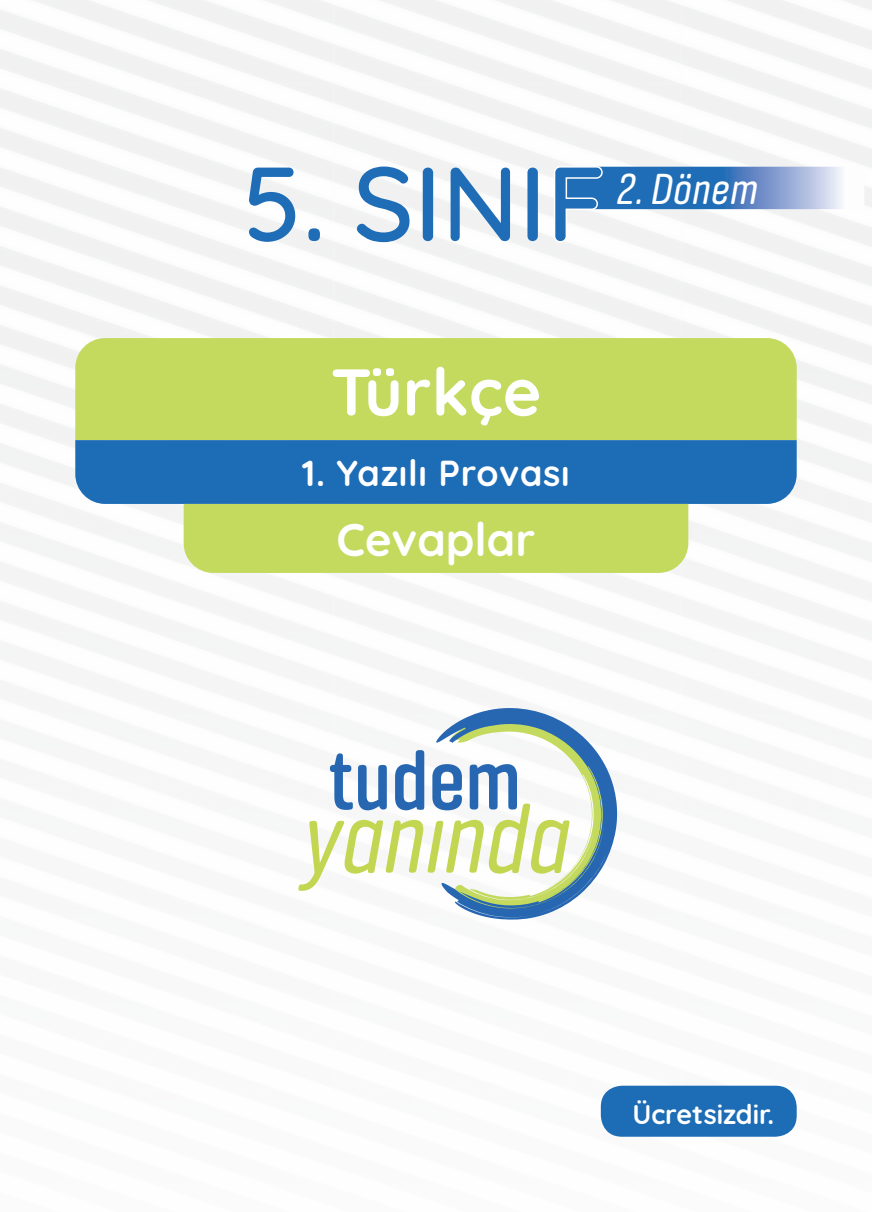
<style>
.page{position:relative;width:872px;height:1212px;background:#fff}
.page>*{position:absolute;margin:0;border:0;box-sizing:border-box;transform-origin:0 0}
.t1{font:500 105px "Quicksand";color:#1e6db6}
.t2{font:96px "Gineso Soft Con Med It";color:#c3d651}
.t3{font:82.5px "Gineso Soft Con Dem";color:#2767b2}
.t4{font:700 66px "Quicksand";color:#fff}
.t5{font:700 45.9px "Quicksand";color:#fff}
.t6{font:42px "Gineso Soft Con Med It";letter-spacing:.02em;color:#fff}
.t7{font:700 36px "Quicksand";letter-spacing:.02em;color:#fff}
.t8{font:700 27px "Quicksand";color:#fff}
.s1{color:#fff}
</style>
<div class="page">
<img style="left:0;top:0;width:872px;height:1137px">
<div style="left:75px;top:338px;width:721px;height:102px;background:#c3da5f"></div>
<div style="left:75px;top:440px;width:721px;height:64px;background:#1c6cb6"></div>
<svg style="left:556px;top:167px;width:308px;height:42px;background:#5a8ec7"></svg>
<div style="left:601px;top:1086px;width:195px;height:51px;background:#1c6cb6;border-radius:21px"></div>
<svg style="left:436px;top:708px;width:181px;height:212px"></svg>
<div style="left:184px;top:504px;width:504px;height:69px;background:#c3da5f"></div>
<h1 class="t1" style="left:243px;top:119px;width:364px">5. SINI<span class="s1">F</span></h1>
<p class="t6" style="left:617px;top:165px;width:142px">2. Dönem</p>
<h3 class="t4" style="left:331px;top:337px;width:212px">Türkçe</h3>
<p class="t7" style="left:302px;top:443px;width:269px">1. Yazılı Provası</p>
<p class="t5" style="left:336px;top:501px;width:200px">Cevaplar</p>
<h3 class="t3" style="left:328px;top:732px;width:194px">tudem</h3>
<h2 class="t2" style="left:302px;top:784px;width:269px">yanında</h2>
<p class="t8" style="left:632px;top:1092px;width:143px">Ücretsizdir.</p>
</div>
